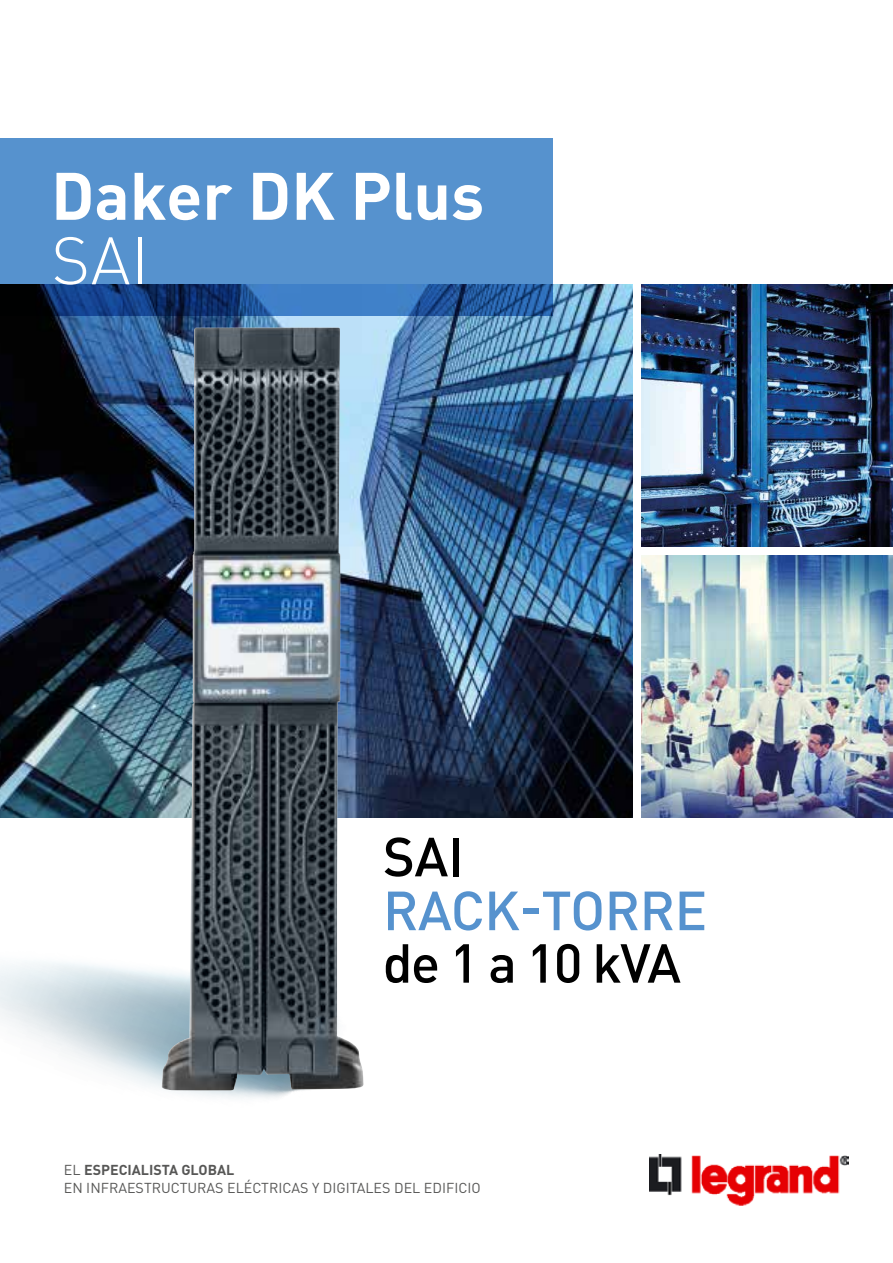
<style>
.page{position:relative;width:893px;height:1263px;background:#fff}
.page>*{position:absolute;margin:0;border:0;box-sizing:border-box;transform-origin:0 0}
.t1{font:700 66px "DIN Pro";color:#fff}
.t2{font:300 66px "DIN Pro";color:#fff}
.t3{font:500 54.15px "DIN Pro";letter-spacing:-.01em;color:#5692ce}
.t4{font:500 54.15px "DIN Pro";color:#000}
.t5{font:500 54px "DIN Pro";letter-spacing:-.03em;color:#000}
.t6{font:14.25px/18px "DIN Pro";color:#575756}
.s1{font-weight:700}
</style>
<div class="page">
<img style="left:0;top:285px;width:633px;height:533px">
<img style="left:641px;top:555px;width:252px;height:263px">
<img style="left:641px;top:285px;width:252px;height:262px">
<img style="left:649px;top:1154px;width:200px;height:52px">
<svg style="left:0;top:138px;width:553px;height:178px;background:#4c85c2"></svg>
<img style="left:162px;top:327px;width:202px;height:763px">
<h1 class="t1" style="left:51px;top:151px;width:435px">Daker DK Plus</h1>
<h1 class="t2" style="left:51px;top:216px;width:99px">SAI</h1>
<h2 class="t4" style="left:383px;top:820px;width:82px">SAI</h2>
<h2 class="t3" style="left:383px;top:874px;width:326px">RACK-TORRE</h2>
<h3 class="t5" style="left:383px;top:926px;width:300px">de 1 a 10 kVA</h3>
<p class="t6" style="left:64px;top:1160px;width:418px">EL <span class="s1">ESPECIALISTA GLOBAL<br></span>EN INFRAESTRUCTURAS ELÉCTRICAS Y DIGITALES DEL EDIFICIO</p>
</div>
